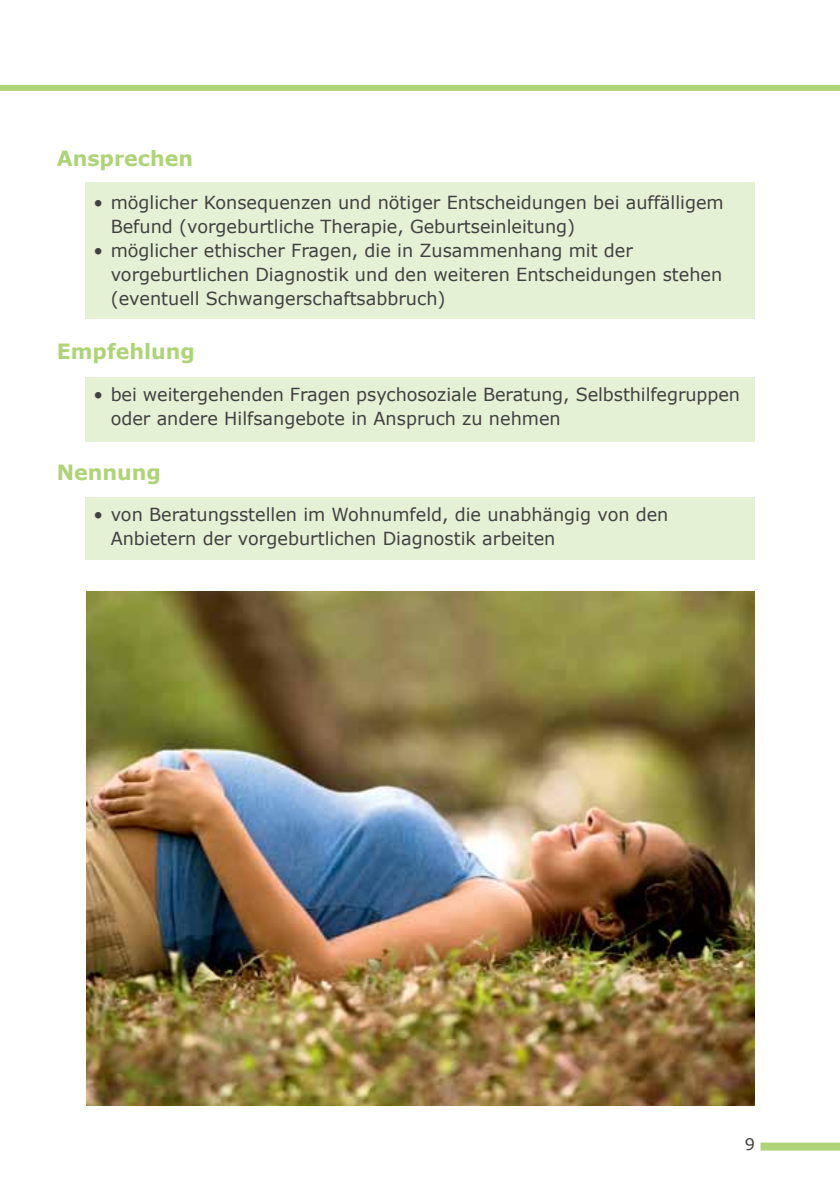
<style>
.page{position:relative;width:840px;height:1191px;background:#fff}
.page>*{position:absolute;margin:0;border:0;box-sizing:border-box;transform-origin:0 0}
.t1{font:700 21px "Verdana";color:#aed477}
.t2{font:18px/24px "Verdana";color:#414042}
.t3{font:16px "Verdana";color:#414042}
</style>
<div class="page">
<img style="left:86px;top:591px;width:668px;height:515px">
<div style="left:85px;top:377px;width:669px;height:64px;background:#e5f1d4"></div>
<div style="left:85px;top:497px;width:669px;height:63px;background:#e5f1d4"></div>
<div style="left:85px;top:183px;width:669px;height:136px;background:#e5f1d4"></div>
<div style="left:0;top:85px;width:839px;height:6px;background:#aed477"></div>
<div style="left:764px;top:1142px;width:75px;height:8px;background:#aed477"></div>
<p class="t1" style="left:57px;top:145px;width:138px">Ansprechen</p>
<p class="t2" style="left:111px;top:190px;width:614px;text-indent:-17px">• möglicher Konsequenzen und nötiger Entscheidungen bei auffälligem<br>Befund (vorgeburtliche Therapie, Geburtseinleitung)</p>
<p class="t2" style="left:111px;top:238px;width:612px;text-indent:-17px">• möglicher ethischer Fragen, die in Zusammenhang mit der vorgeburtlichen Diagnostik und den weiteren Entscheidungen stehen (eventuell Schwangerschaftsabbruch)</p>
<p class="t1" style="left:57px;top:337px;width:139px">Empfehlung</p>
<p class="t2" style="left:111px;top:382px;width:630px;text-indent:-17px">• bei weitergehenden Fragen psychosoziale Beratung, Selbsthilfegruppen oder andere Hilfsangebote in Anspruch zu nehmen</p>
<p class="t1" style="left:57px;top:458px;width:106px">Nennung</p>
<p class="t2" style="left:111px;top:502px;width:559px;text-indent:-17px">• von Beratungsstellen im Wohnumfeld, die unabhängig von den<br>Anbietern der vorgeburtlichen Diagnostik arbeiten</p>
<p class="t3" style="left:744px;top:1133px;width:12px">9</p>
</div>
